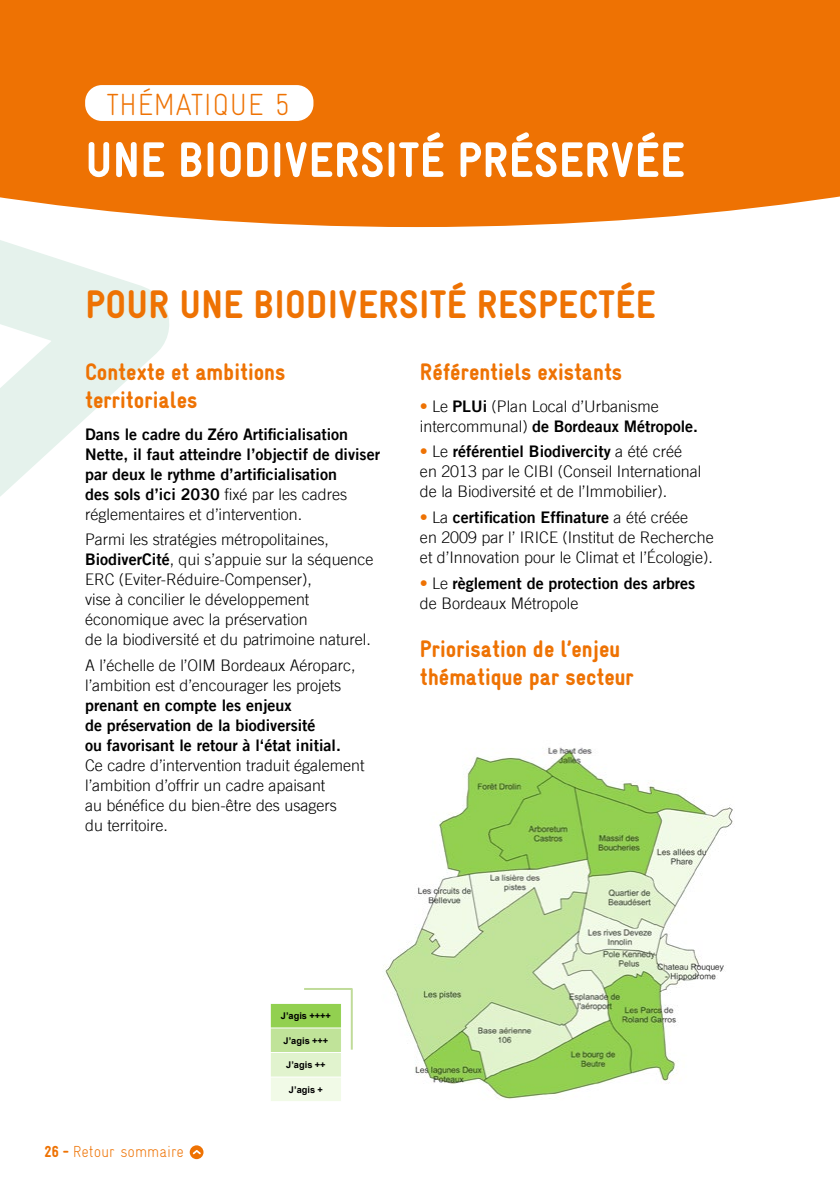
<style>
.page{position:relative;width:840px;height:1191px;background:#fff}
.page>*{position:absolute;margin:0;border:0;box-sizing:border-box;transform-origin:0 0}
.t1{font:900 50px "Gravur Condensed Pro";letter-spacing:.01em;color:#fff}
.t2{font:900 40px "Gravur Condensed Pro";letter-spacing:.01em;color:#ee7203}
.t3{font:300 30.6px "Gravur Condensed Pro";letter-spacing:.01em;color:#ee7203}
.t4{font:900 24px/28px "Gravur Condensed Pro";color:#ee7203}
.t5{font:300 16px/20px "Trade Gothic";color:#000}
.t6{font:16px/20px "Trade Gothic Bold Two";color:#000}
.t7{font:300 16px "Gravur Condensed Pro";color:#ee7203}
.t8{font:700 13px "Arial";color:#000}
.t9{font:700 9.2px "Arial";color:#000}
.s1{font-family:"Trade Gothic";font-weight:300}
.s2{font-family:"Trade Gothic Bold Two";font-weight:400}
.s3{color:#ee7203}
.s4{font-family:"Trade Gothic";font-weight:300;color:#ee7203}
.s5{font-weight:900}
</style>
<div class="page">
<div style="left:190px;top:1145px;width:13px;height:14px;background:#ee7203;border-radius:50%"></div>
<svg style="left:193px;top:1150px;width:8px;height:4px"></svg>
<div style="left:0;top:0;width:839px;height:227px;background:#ee7203"></div>
<svg style="left:0;top:159px;width:284px;height:337px"></svg>
<img style="left:385px;top:747px;width:348px;height:352px">
<div style="left:85px;top:85px;width:228px;height:36px;background:#fff;border-radius:17px"></div>
<div style="left:270px;top:1003px;width:71px;height:25px;background:#92d050"></div>
<div style="left:270px;top:1028px;width:71px;height:24px;background:#c0e399"></div>
<div style="left:270px;top:1052px;width:71px;height:25px;background:#e1f3ce"></div>
<div style="left:270px;top:1077px;width:71px;height:24px;background:#f1fae7"></div>
<hr style="left:270px;top:1027px;width:72px;height:1px;background:#fff">
<hr style="left:270px;top:1052px;width:72px;height:1px;background:#fff">
<hr style="left:270px;top:1076px;width:72px;height:1px;background:#fff">
<hr style="left:270px;top:1003px;width:1px;height:99px;background:#fff">
<hr style="left:270px;top:1003px;width:72px;height:1px;background:#fff">
<svg style="left:302px;top:988px;width:51px;height:62px"></svg>
<h3 class="t3" style="left:107px;top:86px;width:185px">THÉMATIQUE 5</h3>
<h1 class="t1" style="left:85px;top:132px;width:600px">UNE BIODIVERSITÉ PRÉSERVÉE</h1>
<h2 class="t2" style="left:85px;top:281px;width:571px">POUR UNE BIODIVERSITÉ RESPECTÉE</h2>
<h3 class="t4" style="left:85px;top:358px;width:202px">Contexte et ambitions territoriales</h3>
<p class="t6" style="left:85px;top:424px;width:296px">Dans le cadre du Zéro Artificialisation Nette, il faut atteindre l’objectif de diviser par deux le rythme d’artificialisation<br>des sols d’ici 2030 <span class="s1">fixé par les cadres</span></p>
<p class="t5" style="left:85px;top:501px;width:245px;line-height:25.6px">réglementaires et d’intervention.<br>Parmi les stratégies métropolitaines,</p>
<p class="t5" style="left:85px;top:549px;width:290px"><span class="s2">BiodiverCité</span>, qui s’appuie sur la séquence ERC (Eviter-Réduire-Compenser),<br>vise à concilier le développement économique avec la préservation<br>de la biodiversité et du patrimoine naturel.</p>
<p class="t5" style="left:85px;top:655px;width:272px">A l’échelle de l’OIM Bordeaux Aéroparc, l’ambition est d’encourager les projets</p>
<p class="t6" style="left:85px;top:695px;width:257px">prenant en compte les enjeux<br>de préservation de la biodiversité<br>ou favorisant le retour à l‘état initial.</p>
<p class="t5" style="left:85px;top:755px;width:281px">Ce cadre d’intervention traduit également l’ambition d’offrir un cadre apaisant<br>au bénéfice du bien-être des usagers<br>du territoire.</p>
<p class="t8" style="left:17px;top:741px;width:283px">Priorisation de l’enjeu thématique par secteur</p>
<h3 class="t4" style="left:420px;top:358px;width:204px">Référentiels existants</h3>
<p class="t5" style="left:420px;top:396px;width:240px"><span class="s3">•</span> Le <span class="s2">PLUi</span> (Plan Local d’Urbanisme</p>
<p class="t6" style="left:420px;top:416px;width:279px"><span class="s1">intercommunal)</span> de Bordeaux Métropole.</p>
<p class="t6" style="left:420px;top:441px;width:263px"><span class="s4">•</span> <span class="s1">Le</span> référentiel Biodivercity <span class="s1">a été créé</span></p>
<p class="t5" style="left:420px;top:461px;width:282px">en 2013 par le CIBI (Conseil International de la Biodiversité et de l’Immobilier).</p>
<p class="t6" style="left:420px;top:507px;width:269px"><span class="s4">•</span> <span class="s1">La</span> certification Effinature <span class="s1">a été créée</span></p>
<p class="t5" style="left:420px;top:527px;width:295px">en 2009 par l’ IRICE (Institut de Recherche et d’Innovation pour le Climat et l’Écologie).</p>
<p class="t6" style="left:420px;top:573px;width:277px"><span class="s4">•</span> <span class="s1">Le</span> règlement de protection des arbres</p>
<p class="t5" style="left:420px;top:593px;width:160px">de Bordeaux Métropole</p>
<h3 class="t4" style="left:420px;top:634px;width:215px">Priorisation de l’enjeu thématique par secteur</h3>
<p class="t7" style="left:44px;top:1142px;width:141px"><span class="s5">26 -</span> Retour sommaire</p>
<p class="t9" style="left:281px;top:1009px;width:52px">J’agis ++++</p>
<p class="t9" style="left:283px;top:1034px;width:46px">J’agis +++</p>
<p class="t9" style="left:286px;top:1058px;width:41px">J’agis ++</p>
<p class="t9" style="left:289px;top:1083px;width:36px">J’agis +</p>
</div>
